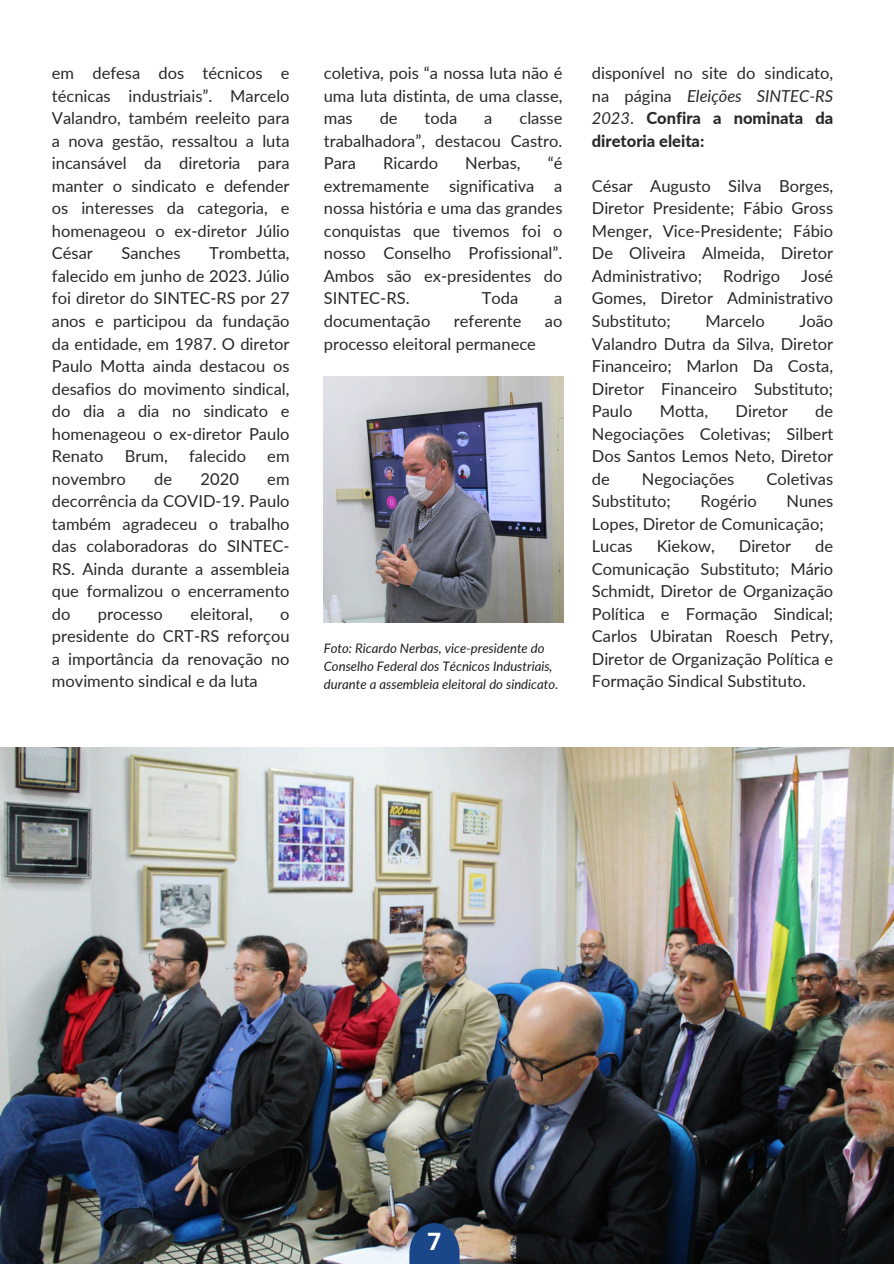
<style>
.page{position:relative;width:894px;height:1264px;background:#fff}
.page>*{position:absolute;margin:0;border:0;box-sizing:border-box;transform-origin:0 0}
.t1{font:700 24px "Open Sans";color:#fff}
.t2{font:16.5px/22.5px "Lato";color:#282828;text-align:justify}
.t3{font:italic 13.05px/18.1px "Lato";color:#1e1d1d}
.s1{font-style:italic}
.s2{font-weight:800}
</style>
<div class="page">
<img style="left:324px;top:376px;width:239px;height:246px">
<img style="left:0;top:747px;width:893px;height:516px">
<svg style="left:409px;top:1222px;width:50px;height:41px;fill:#1a4789"></svg>
<h1 class="t2" style="left:52px;top:62px;width:239px">em defesa dos técnicos e técnicas industriais”. Marcelo Valandro, também reeleito para a nova gestão, ressaltou a luta incansável da diretoria para manter o sindicato e defender os interesses da categoria, e homenageou o ex-diretor Júlio César</h1>
<h1 class="t2" style="left:52px;top:242px;width:239px;text-indent:157px">Trombetta, falecido em junho de 2023. Júlio foi diretor do SINTEC-RS por 27 anos e participou da fundação da entidade, em 1987. O diretor Paulo Motta ainda destacou os desafios do movimento sindical, do dia a dia no sindicato e homenageou o ex-diretor Paulo Renato</h1>
<h1 class="t2" style="left:121px;top:242px;width:61px">Sanches</h1>
<h1 class="t2" style="left:125px;top:444px;width:45px">Brum,</h1>
<h1 class="t2" style="left:189px;top:444px;width:58px">falecido</h1>
<h1 class="t2" style="left:267px;top:444px;width:24px">em</h1>
<h1 class="t2" style="left:52px;top:467px;width:75px">novembro</h1>
<h1 class="t2" style="left:154px;top:467px;width:19px">de</h1>
<h1 class="t2" style="left:200px;top:467px;width:40px">2020</h1>
<h1 class="t2" style="left:52px;top:467px;width:239px;text-indent:215px">em decorrência da COVID-19. Paulo também agradeceu o trabalho das colaboradoras do SINTEC-RS. Ainda durante a assembleia que formalizou o encerramento do</h1>
<h1 class="t2" style="left:98px;top:602px;width:66px">processo</h1>
<h1 class="t2" style="left:190px;top:602px;width:64px">eleitoral,</h1>
<h1 class="t2" style="left:52px;top:602px;width:239px;text-indent:228px">o presidente do CRT-RS reforçou a importância da renovação no movimento sindical e da luta</h1>
<h1 class="t2" style="left:324px;top:62px;width:240px">coletiva, pois “a nossa luta não é uma luta distinta, de uma classe, mas</h1>
<h1 class="t2" style="left:324px;top:107px;width:240px;text-indent:196px">classe trabalhadora”, destacou Castro.<br>Para</h1>
<h1 class="t2" style="left:379px;top:107px;width:19px">de</h1>
<h1 class="t2" style="left:424px;top:107px;width:34px">toda</h1>
<h1 class="t2" style="left:484px;top:107px;width:10px">a</h1>
<h1 class="t2" style="left:324px;top:152px;width:240px;text-indent:224px">“é extremamente significativa a nossa história e uma das grandes conquistas que tivemos foi o nosso Conselho Profissional”.<br>Ambos são ex-presidentes do SINTEC-RS.</h1>
<h1 class="t2" style="left:383px;top:152px;width:56px">Ricardo</h1>
<h1 class="t2" style="left:465px;top:152px;width:57px">Nerbas,</h1>
<h1 class="t2" style="left:481px;top:287px;width:38px">Toda</h1>
<h1 class="t2" style="left:554px;top:287px;width:10px">a</h1>
<h1 class="t2" style="left:324px;top:309px;width:108px">documentação</h1>
<h1 class="t2" style="left:453px;top:309px;width:69px">referente</h1>
<h1 class="t2" style="left:544px;top:309px;width:19px">ao</h1>
<h1 class="t2" style="left:324px;top:332px;width:214px">processo eleitoral permanece</h1>
<p class="t3" style="left:324px;top:638px;width:236px">Foto: Ricardo Nerbas, vice-presidente do<br>Conselho Federal dos Técnicos Industriais, durante a assembleia eleitoral do sindicato.</p>
<p class="t2" style="left:591px;top:62px;width:243px">disponível no site do sindicato, na página <span class="s1">Eleições SINTEC-RS 2023</span>. <span class="s2">Confira a nominata da diretoria eleita:</span></p>
<h1 class="t2" style="left:591px;top:174px;width:243px">César Augusto Silva Borges, Diretor Presidente; Fábio Gross Menger, Vice-Presidente; Fábio De Oliveira Almeida, Diretor Administrativo;</h1>
<h1 class="t2" style="left:723px;top:264px;width:58px">Rodrigo</h1>
<h1 class="t2" style="left:591px;top:264px;width:243px;text-indent:209px">José Gomes, Diretor Administrativo Substituto;</h1>
<h1 class="t2" style="left:705px;top:309px;width:61px">Marcelo</h1>
<h1 class="t2" style="left:591px;top:309px;width:243px;text-indent:207px">João Valandro Dutra da Silva, Diretor Financeiro; Marlon Da Costa, Diretor Financeiro Substituto; Paulo</h1>
<h1 class="t2" style="left:591px;top:399px;width:243px;text-indent:223px">de Negociações Coletivas; Silbert Dos Santos Lemos Neto, Diretor de</h1>
<h1 class="t2" style="left:659px;top:399px;width:50px">Motta,</h1>
<h1 class="t2" style="left:735px;top:399px;width:54px">Diretor</h1>
<h1 class="t2" style="left:641px;top:467px;width:94px">Negociações</h1>
<h1 class="t2" style="left:766px;top:467px;width:68px">Coletivas</h1>
<h1 class="t2" style="left:591px;top:489px;width:81px">Substituto;</h1>
<h1 class="t2" style="left:700px;top:489px;width:58px">Rogério</h1>
<h1 class="t2" style="left:591px;top:489px;width:243px;text-align:left;text-indent:194px">Nunes<br>Lopes, Diretor de Comunicação;<br>Lucas</h1>
<h1 class="t2" style="left:591px;top:534px;width:243px;text-indent:223px">de Comunicação Substituto; Mário Schmidt, Diretor de Organização Política e Formação Sindical; Carlos Ubiratan Roesch Petry, Diretor de Organização Política e Formação Sindical Substituto.</h1>
<h1 class="t2" style="left:656px;top:534px;width:60px">Kiekow,</h1>
<h1 class="t2" style="left:738px;top:534px;width:54px">Diretor</h1>
<p class="t1" style="left:427px;top:1224px;width:15px">7</p>
</div>
